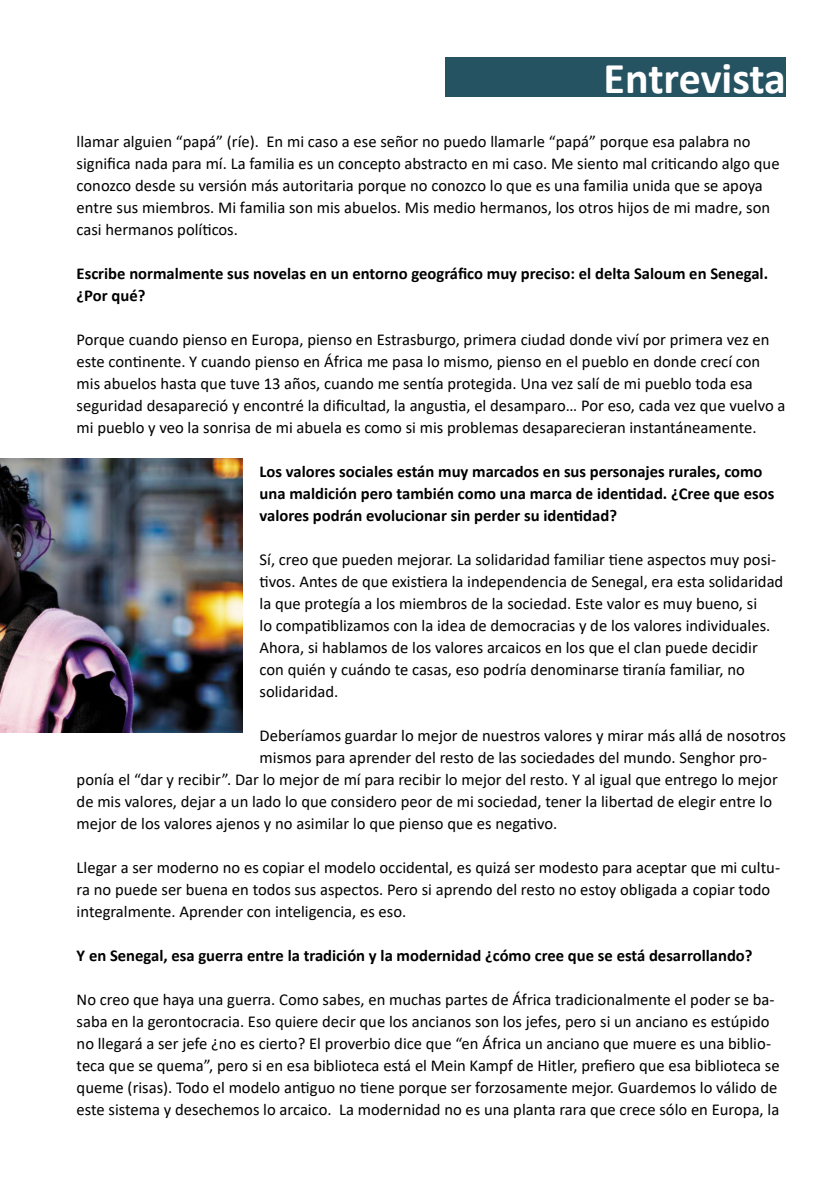
<style>
.page{position:relative;width:840px;height:1191px;background:#fff}
.page>*{position:absolute;margin:0;border:0;box-sizing:border-box;transform-origin:0 0}
.t1{font:700 44px "Calibri";letter-spacing:-.005em;color:#fff}
.t2{font:16.6px/22px "Calibri";color:#000}
.t3{font:700 16.6px/22px "Calibri";color:#000}
</style>
<div class="page">
<img style="left:0;top:458px;width:242px;height:274px">
<div style="left:445px;top:57px;width:340px;height:39px;background:#265361"></div>
<p class="t1" style="left:603px;top:47px;width:184px">Entrevista</p>
<p class="t2" style="left:77px;top:130px;width:704px">llamar alguien “papá” (ríe). En mi caso a ese señor no puedo llamarle “papá” porque esa palabra no significa nada para mí. La familia es un concepto abstracto en mi caso. Me siento mal criticando algo que conozco desde su versión más autoritaria porque no conozco lo que es una familia unida que se apoya entre sus miembros. Mi familia son mis abuelos. Mis medio hermanos, los otros hijos de mi madre, son casi hermanos políticos.</p>
<p class="t3" style="left:77px;top:262px;width:692px">Escribe normalmente sus novelas en un entorno geográfico muy preciso: el delta Saloum en Senegal. ¿Por qué?</p>
<p class="t2" style="left:77px;top:328px;width:710px">Porque cuando pienso en Europa, pienso en Estrasburgo, primera ciudad donde viví por primera vez en este continente. Y cuando pienso en África me pasa lo mismo, pienso en el pueblo en donde crecí con mis abuelos hasta que tuve 13 años, cuando me sentía protegida. Una vez salí de mi pueblo toda esa seguridad desapareció y encontré la dificultad, la angustia, el desamparo… Por eso, cada vez que vuelvo a mi pueblo y veo la sonrisa de mi abuela es como si mis problemas desaparecieran instantáneamente.</p>
<p class="t3" style="left:259px;top:460px;width:516px">Los valores sociales están muy marcados en sus personajes rurales, como una maldición pero también como una marca de identidad. ¿Cree que esos valores podrán evolucionar sin perder su identidad?</p>
<p class="t2" style="left:259px;top:548px;width:525px">Sí, creo que pueden mejorar. La solidaridad familiar tiene aspectos muy posi&shy;tivos. Antes de que existiera la independencia de Senegal, era esta solidaridad la que protegía a los miembros de la sociedad. Este valor es muy bueno, si<br>lo compatiblizamos con la idea de democracias y de los valores individuales.<br>Ahora, si hablamos de los valores arcaicos en los que el clan puede decidir con quién y cuándo te casas, eso podría denominarse tiranía familiar, no solidaridad.</p>
<p class="t2" style="left:259px;top:724px;width:527px">Deberíamos guardar lo mejor de nuestros valores y mirar más allá de nosotros</p>
<p class="t2" style="left:259px;top:746px;width:509px">mismos para aprender del resto de las sociedades del mundo. Senghor pro-</p>
<p class="t2" style="left:77px;top:768px;width:702px">ponía el “dar y recibir”. Dar lo mejor de mí para recibir lo mejor del resto. Y al igual que entrego lo mejor</p>
<p class="t2" style="left:77px;top:790px;width:696px">de mis valores, dejar a un lado lo que considero peor de mi sociedad, tener la libertad de elegir entre lo</p>
<p class="t2" style="left:77px;top:812px;width:482px">mejor de los valores ajenos y no asimilar lo que pienso que es negativo.</p>
<p class="t2" style="left:77px;top:856px;width:704px">Llegar a ser moderno no es copiar el modelo occidental, es quizá ser modesto para aceptar que mi cultu&shy;ra no puede ser buena en todos sus aspectos. Pero si aprendo del resto no estoy obligada a copiar todo integralmente. Aprender con inteligencia, es eso.</p>
<p class="t3" style="left:77px;top:944px;width:677px">Y en Senegal, esa guerra entre la tradición y la modernidad ¿cómo cree que se está desarrollando?</p>
<p class="t2" style="left:77px;top:988px;width:704px">No creo que haya una guerra. Como sabes, en muchas partes de África tradicionalmente el poder se ba&shy;saba en la gerontocracia. Eso quiere decir que los ancianos son los jefes, pero si un anciano es estúpido no llegará a ser jefe ¿no es cierto? El proverbio dice que “en África un anciano que muere es una biblio&shy;teca que se quema”, pero si en esa biblioteca está el Mein Kampf de Hitler, prefiero que esa biblioteca se queme (risas). Todo el modelo antiguo no tiene porque ser forzosamente mejor. Guardemos lo válido de este sistema y desechemos lo arcaico. La modernidad no es una planta rara que crece sólo en Europa, la</p>
</div>
